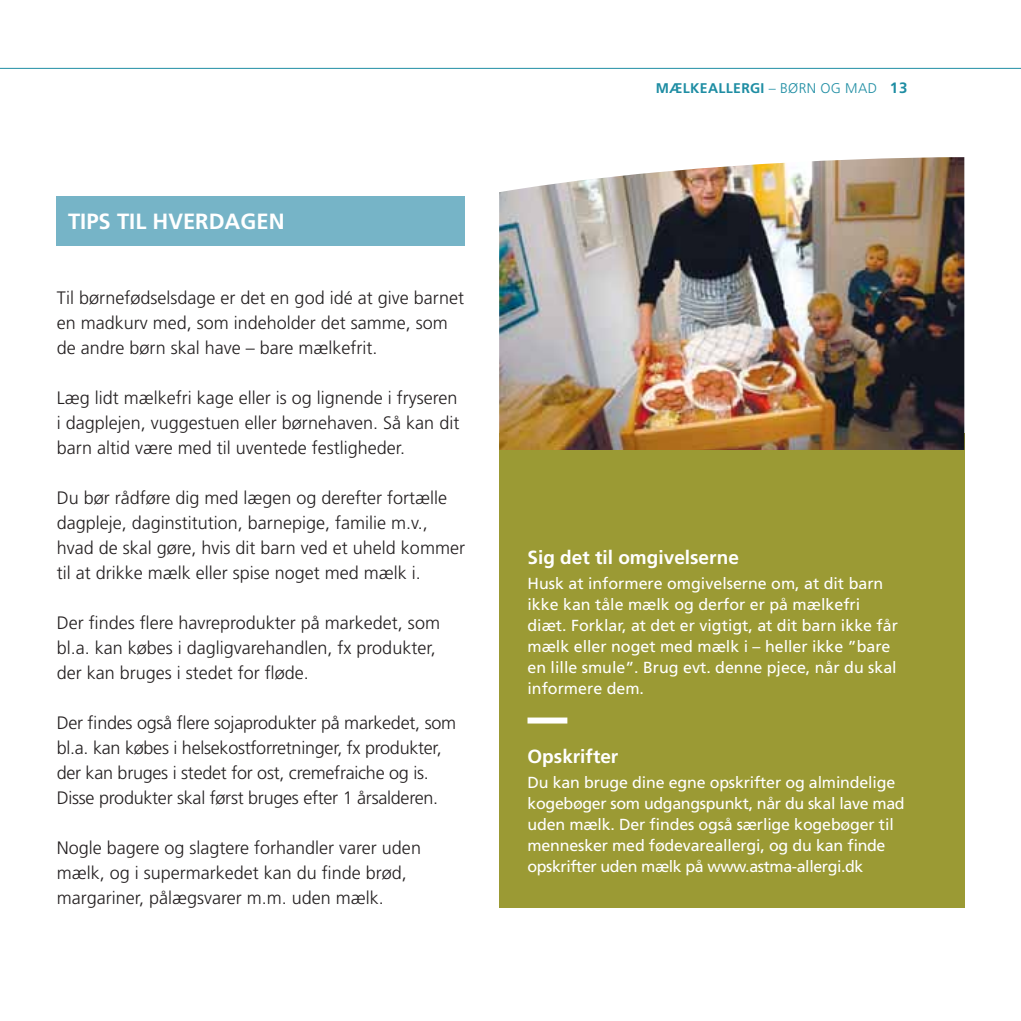
<style>
.page{position:relative;width:1021px;height:1021px;background:#fff}
.page>*{position:absolute;margin:0;border:0;box-sizing:border-box;transform-origin:0 0}
.t1{font:700 22px "Frutiger";color:#fff}
.t2{font:700 19px "Frutiger";color:#fff}
.t3{font:300 18px/25px "Frutiger";color:#231f20}
.t4{font:16px/21px "Frutiger";letter-spacing:-.01em;color:#fff}
.t5{font:700 15px "Frutiger";color:#1e8da3}
.t6{font:700 14px "Frutiger";letter-spacing:.025em;color:#1e8da3}
.s1{font-weight:300}
</style>
<div class="page">
<div style="left:499px;top:433px;width:465px;height:474px;background:#9b9a34"></div>
<div style="left:57px;top:196px;width:408px;height:49px;background:#76b4c7"></div>
<img style="left:499px;top:157px;width:465px;height:293px">
<div style="left:527px;top:717px;width:40px;height:6px;background:#fff"></div>
<hr style="left:0;top:68px;width:1020px;height:1px;background:#1e8da3">
<p class="t1" style="left:68px;top:208px;width:218px">Tips til hverdagen</p>
<p class="t3" style="left:57px;top:285px;width:409px">Til børnefødselsdage er det en god idé at give barnet en madkurv med, som indeholder det samme, som de andre børn skal have – bare mælkefrit.</p>
<p class="t3" style="left:57px;top:385px;width:404px;text-align:justify">Læg lidt mælkefri kage eller is og lignende i fryseren i dagplejen, vuggestuen eller børnehaven. Så kan dit barn altid være med til uventede festligheder.</p>
<p class="t3" style="left:57px;top:485px;width:410px">Du bør rådføre dig med lægen og derefter fortælle dagpleje, daginstitution, barnepige, familie m.v., hvad de skal gøre, hvis dit barn ved et uheld kommer til at drikke mælk eller spise noget med mælk i.</p>
<p class="t3" style="left:57px;top:610px;width:385px">Der findes flere havreprodukter på markedet, som bl.a. kan købes i dagligvarehandlen, fx produkter, der kan bruges i stedet for fløde.</p>
<p class="t3" style="left:57px;top:710px;width:401px">Der findes også flere sojaprodukter på markedet, som bl.a. kan købes i helsekostforretninger, fx produkter, der kan bruges i stedet for ost, cremefraiche og is.<br>Disse produkter skal først bruges efter 1 årsalderen.</p>
<p class="t3" style="left:57px;top:835px;width:366px">Nogle bagere og slagtere forhandler varer uden mælk, og i supermarkedet kan du finde brød, margariner, pålægsvarer m.m. uden mælk.</p>
<p class="t6" style="left:655px;top:80px;width:201px">Mælkeallergi <span class="s1">– børn og mad</span></p>
<p class="t5" style="left:890px;top:79px;width:19px">13</p>
<p class="t2" style="left:527px;top:546px;width:213px">Sig det til omgivelserne</p>
<p class="t4" style="left:527px;top:573px;width:372px">Husk at informere omgivelserne om, at dit barn ikke kan tåle mælk og derfor er på mælkefri diæt. Forklar, at det er vigtigt, at dit barn ikke får mælk eller noget med mælk i – heller ikke ”bare en lille smule”. Brug evt. denne pjece, når du skal informere dem.</p>
<p class="t2" style="left:527px;top:745px;width:92px">Opskrifter</p>
<p class="t4" style="left:527px;top:772px;width:379px">Du kan bruge dine egne opskrifter og almindelige kogebøger som udgangspunkt, når du skal lave mad uden mælk. Der findes også særlige kogebøger til mennesker med fødevareallergi, og du kan finde opskrifter uden mælk på www.astma-allergi.dk</p>
</div>
